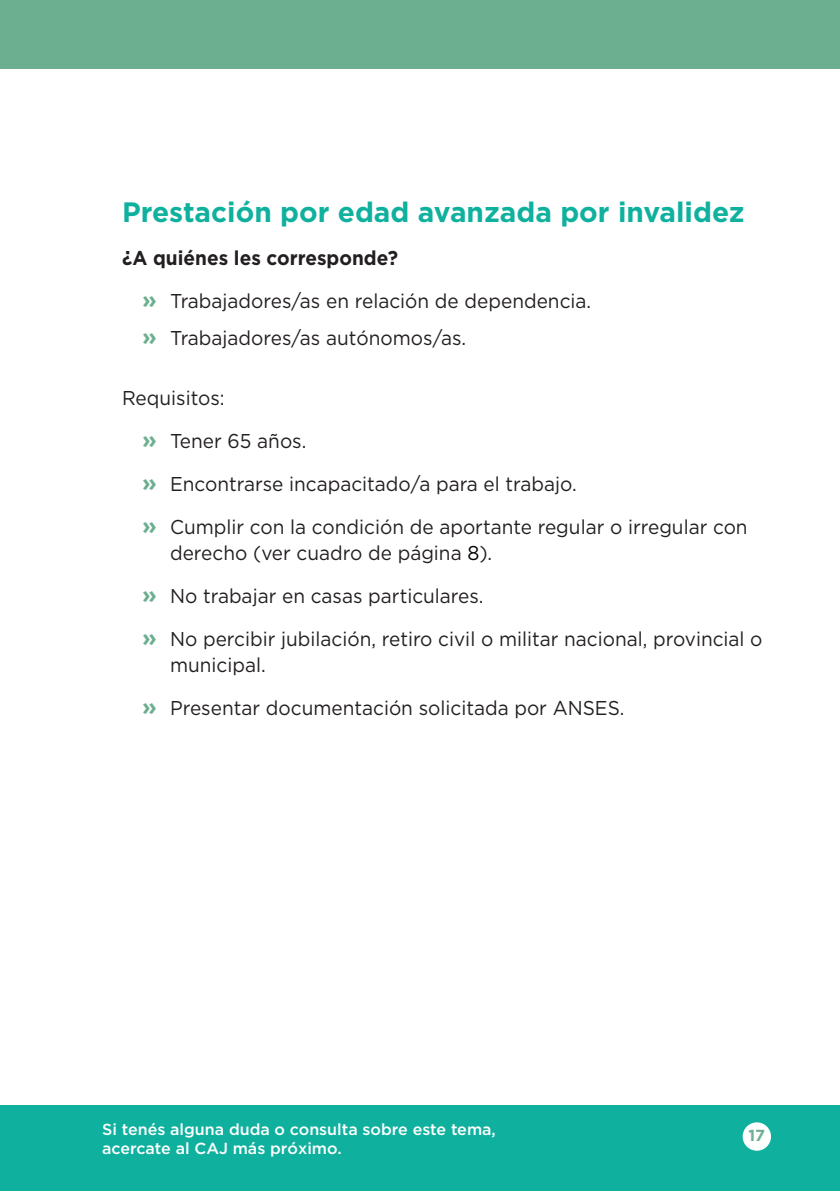
<style>
.page{position:relative;width:840px;height:1191px;background:#fff}
.page>*{position:absolute;margin:0;border:0;box-sizing:border-box;transform-origin:0 0}
.t1{font:700 28px "Gotham";color:#0fb19e}
.t2{font:20px/43px "Gotham";color:#231f20;scale:.95 1}
.t3{font:500 16px/19.2px "Gotham";color:#fff}
.t4{font:700 16px "Gotham";color:#6caf90}
.s1{font-weight:700}
.s2{font-weight:700;font-size:24px;color:#6caf90}
.s3{color:#000}
</style>
<div class="page">
<div style="left:0;top:1106px;width:839px;height:85px;background:#0fb19e"></div>
<div style="left:0;top:0;width:839px;height:68px;background:#6caf90"></div>
<div style="left:742px;top:1122px;width:28px;height:28px;background:#fff;border-radius:50%"></div>
<h1 class="t1" style="left:122px;top:195px;width:623px">Prestación por edad avanzada por invalidez</h1>
<p class="t2" style="left:142px;top:236px;width:474px;text-indent:-20px"><span class="s1">¿A quiénes les corresponde?<br></span><span class="s2">»</span> Trabajadores/as en relación de dependencia.</p>
<p class="t2" style="left:142px;top:316px;width:342px"><span class="s2">»</span> Trabajadores/as autónomos/as.</p>
<p class="t2" style="left:142px;top:376px;width:638px;text-indent:-20px">Requisitos:<br><span class="s2">»</span> Tener 65 años.<br><span class="s2">»</span> Encontrarse incapacitado/a para el trabajo.<br><span class="s2">»</span> Cumplir con la condición de aportante regular o irregular con</p>
<p class="t2" style="left:142px;top:531px;width:654px;text-indent:28px">derecho (ver cuadro de página <span class="s3">8</span>).<br><span class="s2">»</span> No trabajar en casas particulares.<br><span class="s2">»</span> No percibir jubilación, retiro civil o militar nacional, provincial o</p>
<p class="t2" style="left:142px;top:643px;width:509px;text-indent:28px">municipal.<br><span class="s2">»</span> Presentar documentación solicitada por ANSES.</p>
<p class="t3" style="left:102px;top:1119px;width:395px">Si tenés alguna duda o consulta sobre este tema, acercate al CAJ más próximo.</p>
<p class="t4" style="left:748px;top:1126px;width:18px">17</p>
</div>
